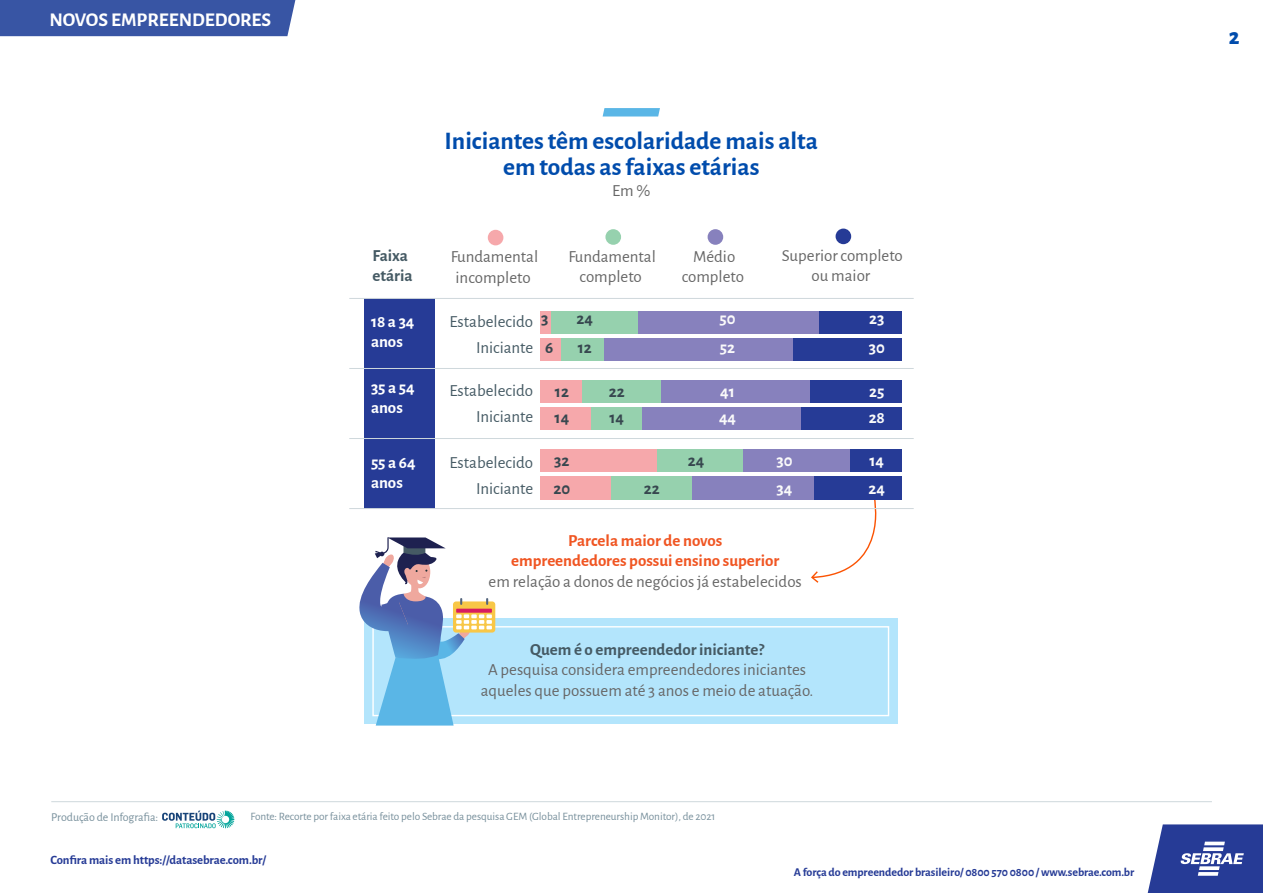
<style>
.page{position:relative;width:1263px;height:893px;background:#fff}
.page>*{position:absolute;margin:0;border:0;box-sizing:border-box;transform-origin:0 0}
.t1{font:700 25.35px/26.8px "Alegreya Sans";color:#004cac;text-align:center}
.t2{font:800 22.5px "Alegreya Sans";color:#004cac}
.t3{font:700 19.5px "Alegreya Sans";color:#fff}
.t4{font:16.95px/20.2px "Alegreya Sans";color:#666;text-align:center}
.t5{font:16.95px/26.1px "Alegreya Sans";color:#455a64;text-align:right}
.t6{font:700 16.95px/20.2px "Alegreya Sans";color:#f05522;text-align:center}
.t7{font:700 16.95px/20.2px "Alegreya Sans";color:#455a64}
.t8{font:700 16.95px/20.2px "Alegreya Sans";color:#fff}
.t9{font:700 16.95px "Alegreya Sans";color:#fafafa}
.t10{font:700 16.95px "Alegreya Sans";color:#37474f}
.t11{font:700 12.75px "Alegreya Sans";letter-spacing:-.005em;color:#263b96}
.t12{font:700 12px "Alegreya Sans";letter-spacing:-.005em;color:#263b96}
.t13{font:12px "Alegreya Sans";letter-spacing:-.005em;color:#78909c}
.t14{font:11.25px "Alegreya Sans";letter-spacing:-.005em;color:#78909c}
</style>
<div class="page">
<svg style="left:162px;top:811px;width:72px;height:17px"></svg>
<hr style="left:51px;top:801px;width:1161px;height:1px;background:#cfd8dc">
<div style="left:0;top:0;width:295px;height:36px;background:#3855a4"></div>
<svg style="left:1148px;top:824px;width:115px;height:69px;background:#485aa6"></svg>
<div style="left:364px;top:298px;width:71px;height:211px;background:#263b96"></div>
<svg style="left:811px;top:499px;width:79px;height:84px"></svg>
<div style="left:364px;top:618px;width:533px;height:106px;background:#b3e5fc"></div>
<div style="left:372px;top:626px;width:517px;height:90px;border:1px solid #fff"></div>
<svg style="left:603px;top:108px;width:57px;height:9px"></svg>
<div style="left:540px;top:338px;width:21px;height:22px;background:#f6a8ab"></div>
<div style="left:540px;top:311px;width:12px;height:22px;background:#f6a8ab"></div>
<div style="left:561px;top:338px;width:43px;height:22px;background:#96d1ae"></div>
<div style="left:552px;top:311px;width:86px;height:22px;background:#96d1ae"></div>
<div style="left:604px;top:338px;width:189px;height:22px;background:#8781bd"></div>
<div style="left:638px;top:311px;width:181px;height:22px;background:#8781bd"></div>
<div style="left:793px;top:338px;width:109px;height:22px;background:#263b96"></div>
<div style="left:819px;top:311px;width:83px;height:22px;background:#263b96"></div>
<div style="left:540px;top:407px;width:52px;height:23px;background:#f6a8ab"></div>
<div style="left:540px;top:380px;width:43px;height:22px;background:#f6a8ab"></div>
<div style="left:592px;top:407px;width:50px;height:23px;background:#96d1ae"></div>
<div style="left:583px;top:380px;width:78px;height:22px;background:#96d1ae"></div>
<div style="left:642px;top:407px;width:159px;height:23px;background:#8781bd"></div>
<div style="left:661px;top:380px;width:149px;height:22px;background:#8781bd"></div>
<div style="left:801px;top:407px;width:101px;height:23px;background:#263b96"></div>
<div style="left:810px;top:380px;width:92px;height:22px;background:#263b96"></div>
<div style="left:540px;top:476px;width:71px;height:23px;background:#f6a8ab"></div>
<div style="left:540px;top:449px;width:117px;height:23px;background:#f6a8ab"></div>
<div style="left:611px;top:476px;width:81px;height:23px;background:#96d1ae"></div>
<div style="left:657px;top:449px;width:86px;height:23px;background:#96d1ae"></div>
<div style="left:692px;top:476px;width:122px;height:23px;background:#8781bd"></div>
<div style="left:743px;top:449px;width:107px;height:23px;background:#8781bd"></div>
<div style="left:814px;top:476px;width:88px;height:23px;background:#263b96"></div>
<div style="left:850px;top:449px;width:52px;height:23px;background:#263b96"></div>
<div style="left:488px;top:230px;width:15px;height:15px;background:#f6a8ab;border-radius:50%"></div>
<div style="left:605px;top:229px;width:16px;height:16px;background:#96d1ae;border-radius:50%"></div>
<div style="left:708px;top:229px;width:15px;height:16px;background:#8781bd;border-radius:50%"></div>
<div style="left:835px;top:229px;width:16px;height:15px;background:#263b96;border-radius:50%"></div>
<hr style="left:349px;top:298px;width:565px;height:1px;background:#cfd8dc">
<hr style="left:349px;top:368px;width:565px;height:1px;background:#cfd8dc">
<hr style="left:349px;top:438px;width:565px;height:1px;background:#cfd8dc">
<hr style="left:349px;top:508px;width:565px;height:1px;background:#cfd8dc">
<div style="left:453px;top:601px;width:42px;height:32px;background:#f8c747;border-radius:3px"></div>
<svg style="left:359px;top:537px;width:133px;height:189px"></svg>
<p class="t3" style="left:49px;top:6px;width:223px">NOVOS EMPREENDEDORES</p>
<p class="t7" style="left:372px;top:244px;width:42px">Faixa etária</p>
<h1 class="t1" style="left:445px;top:125px;width:375px">Iniciantes têm escolaridade mais alta em todas as faixas etárias</h1>
<p class="t4" style="left:612px;top:179px;width:40px">Em %</p>
<p class="t4" style="left:451px;top:246px;width:89px;text-align:left">Fundamental incompleto</p>
<p class="t4" style="left:568px;top:245px;width:89px">Fundamental completo</p>
<p class="t4" style="left:682px;top:245px;width:64px">Médio completo</p>
<p class="t4" style="left:782px;top:245px;width:123px">Superior completo ou maior</p>
<p class="t5" style="left:449px;top:307px;width:85px">Estabelecido<br>Iniciante</p>
<p class="t5" style="left:449px;top:376px;width:85px">Estabelecido<br>Iniciante</p>
<p class="t5" style="left:449px;top:448px;width:85px">Estabelecido<br>Iniciante</p>
<p class="t8" style="left:371px;top:310px;width:45px">18 a 34</p>
<p class="t10" style="left:541px;top:306px;width:9px">3</p>
<p class="t10" style="left:577px;top:306px;width:18px">24</p>
<p class="t9" style="left:719px;top:306px;width:18px">50</p>
<p class="t9" style="left:869px;top:306px;width:17px">23</p>
<p class="t8" style="left:371px;top:330px;width:33px">anos</p>
<p class="t10" style="left:545px;top:335px;width:10px">6</p>
<p class="t10" style="left:578px;top:335px;width:16px">12</p>
<p class="t9" style="left:720px;top:335px;width:17px">52</p>
<p class="t9" style="left:869px;top:335px;width:18px">30</p>
<p class="t8" style="left:371px;top:376px;width:45px">35 a 54 anos</p>
<p class="t10" style="left:555px;top:379px;width:16px">12</p>
<p class="t10" style="left:609px;top:379px;width:17px">22</p>
<p class="t9" style="left:720px;top:379px;width:16px">41</p>
<p class="t9" style="left:869px;top:379px;width:17px">25</p>
<p class="t10" style="left:555px;top:405px;width:16px">14</p>
<p class="t10" style="left:609px;top:405px;width:16px">14</p>
<p class="t9" style="left:719px;top:405px;width:19px">44</p>
<p class="t9" style="left:869px;top:405px;width:18px">28</p>
<p class="t10" style="left:554px;top:448px;width:17px">32</p>
<p class="t10" style="left:688px;top:448px;width:18px">24</p>
<p class="t9" style="left:776px;top:448px;width:18px">30</p>
<p class="t9" style="left:869px;top:448px;width:16px">14</p>
<p class="t8" style="left:371px;top:451px;width:46px">55 a 64 anos</p>
<p class="t10" style="left:553px;top:476px;width:18px">20</p>
<p class="t10" style="left:644px;top:476px;width:17px">22</p>
<p class="t9" style="left:777px;top:476px;width:17px">34</p>
<p class="t9" style="left:868px;top:476px;width:18px">24</p>
<p class="t6" style="left:511px;top:529px;width:270px">Parcela maior de novos empreendedores possui ensino superior</p>
<p class="t4" style="left:489px;top:570px;width:315px">em relação a donos de negócios já estabelecidos</p>
<p class="t7" style="left:530px;top:638px;width:236px">Quem é o empreendedor iniciante?</p>
<p class="t4" style="left:481px;top:659px;width:334px">A pesquisa considera empreendedores iniciantes aqueles que possuem até 3 anos e meio de atuação.</p>
<p class="t14" style="left:251px;top:809px;width:466px">Fonte: Recorte por faixa etária feito pelo Sebrae da pesquisa GEM (Global Entrepreneurship Monitor), de 2021</p>
<p class="t11" style="left:50px;top:851px;width:217px">Confira mais em https://datasebrae.com.br/</p>
<p class="t13" style="left:51px;top:808px;width:108px">Produção de Infografia:</p>
<p class="t12" style="left:794px;top:863px;width:342px">A força do empreendedor brasileiro/ 0800 570 0800 / www.sebrae.com.br</p>
<h2 class="t2" style="left:1229px;top:20px;width:12px">2</h2>
</div>
